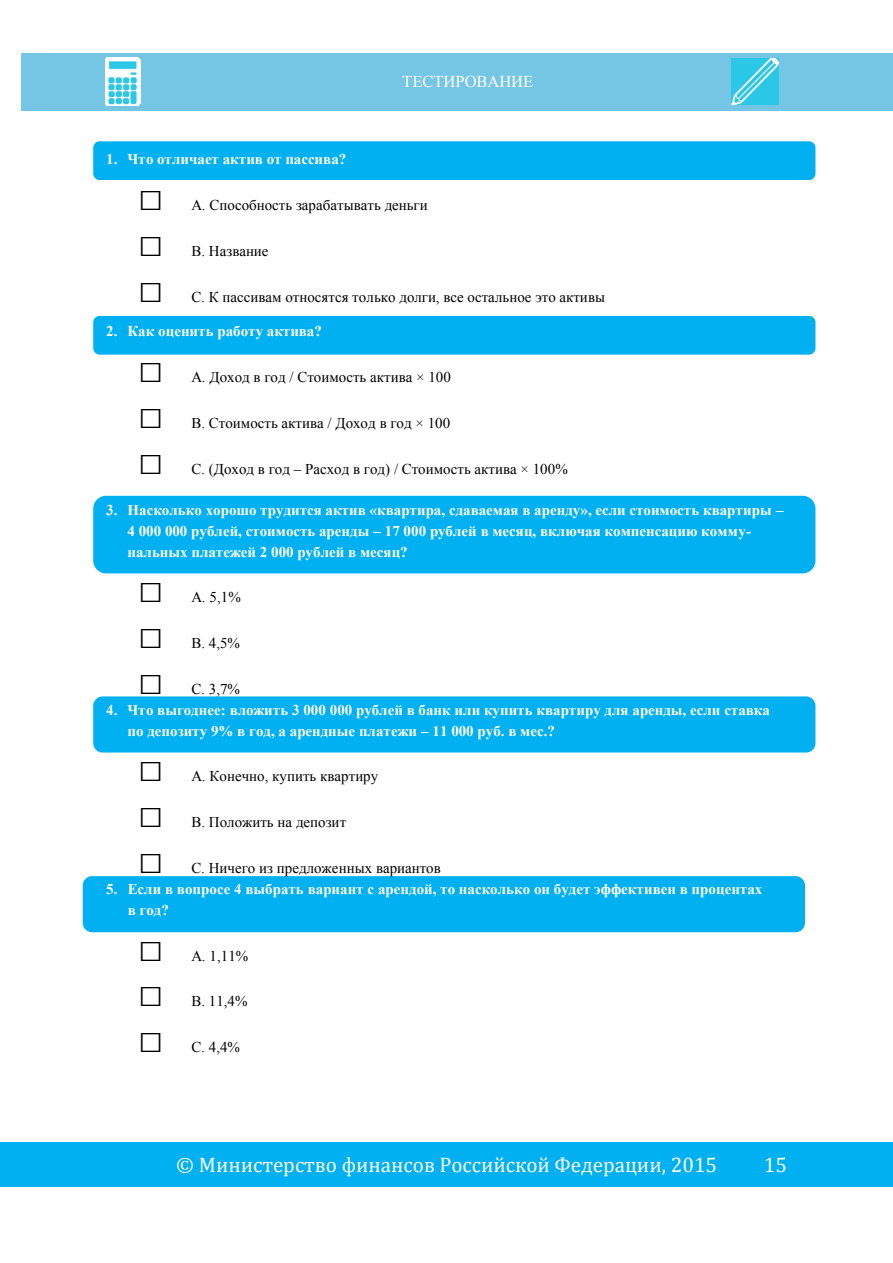
<style>
.page{position:relative;width:893px;height:1263px;background:#fff}
.page>*{position:absolute;margin:0;border:0;box-sizing:border-box;transform-origin:0 0}
.t1{font:21px "Cambria";color:#fff}
.t2{font:16.5px "Times New Roman";letter-spacing:-.005em;color:#fff}
.t3{font:700 15px/20.7px "Times New Roman";color:#fff}
.t4{font:15px "Times New Roman";color:#000}
.t5{font:15px "Times New Roman";color:#000}
.s1{font-style:inherit}
.s2{font-size:42px}
</style>
<div class="page">
<div style="left:21px;top:53px;width:202px;height:57px;background:#75c6e5"></div>
<div style="left:223px;top:53px;width:489px;height:57px;background:#75c6e5"></div>
<div style="left:712px;top:53px;width:181px;height:57px;background:#75c6e5"></div>
<div style="left:0;top:1142px;width:893px;height:45px;background:#00b0f0"></div>
<img style="left:105px;top:57px;width:35px;height:49px">
<img style="left:732px;top:58px;width:46px;height:47px">
<div style="left:93px;top:141px;width:722px;height:39px;background:#00b0f0;border-radius:6px"></div>
<div style="left:93px;top:316px;width:722px;height:39px;background:#00b0f0;border-radius:6px"></div>
<div style="left:93px;top:496px;width:722px;height:77px;background:#00b0f0;border-radius:13px"></div>
<div style="left:93px;top:696px;width:722px;height:56px;background:#00b0f0;border-radius:9px"></div>
<div style="left:83px;top:876px;width:722px;height:56px;background:#00b0f0;border-radius:9px"></div>
<p class="t2" style="left:402px;top:71px;width:133px">ТЕСТИРОВАНИЕ</p>
<p class="t3" style="left:106px;top:148px;width:242px"><span class="s1">1.</span> Что отличает актив от пассива?</p>
<p class="t4" style="left:138px;top:195px;width:291px"><span class="s2">□</span> A. Способность зарабатывать деньги</p>
<p class="t4" style="left:138px;top:241px;width:132px"><span class="s2">□</span> B. Название</p>
<p class="t4" style="left:138px;top:287px;width:469px"><span class="s2">□</span> C. К пассивам относятся только долги, все остальное это активы</p>
<p class="t3" style="left:106px;top:320px;width:217px"><span class="s1">2.</span> Как оценить работу актива?</p>
<p class="t4" style="left:138px;top:367px;width:314px"><span class="s2">□</span> A. Доход в год / Стоимость актива × 100</p>
<p class="t4" style="left:138px;top:412px;width:314px"><span class="s2">□</span> B. Стоимость актива / Доход в год × 100</p>
<p class="t4" style="left:138px;top:458px;width:431px"><span class="s2">□</span> C. (Доход в год – Расход в год) / Стоимость актива × 100%</p>
<p class="t3" style="left:127px;top:499px;width:658px;text-indent:-21px"><span class="s1">3.</span> Насколько хорошо трудится актив «квартира, сдаваемая в аренду», если стоимость квартиры –<br>4 000 000 рублей, стоимость аренды – 17 000 рублей в месяц, включая компенсацию комму&shy;нальных платежей 2 000 рублей в месяц?</p>
<p class="t5" style="left:138px;top:587px;width:104px"><span class="s2">□</span> A. 5,1%</p>
<p class="t5" style="left:138px;top:633px;width:104px"><span class="s2">□</span> B. 4,5%</p>
<p class="t5" style="left:138px;top:679px;width:104px"><span class="s2">□</span> C. 3,7%</p>
<p class="t3" style="left:127px;top:699px;width:644px;text-indent:-21px"><span class="s1">4.</span> Что выгоднее: вложить 3 000 000 рублей в банк или купить квартиру для аренды, если ставка по депозиту 9% в год, а арендные платежи – 11 000 руб. в мес.?</p>
<p class="t4" style="left:138px;top:766px;width:242px"><span class="s2">□</span> A. Конечно, купить квартиру</p>
<p class="t4" style="left:138px;top:812px;width:210px"><span class="s2">□</span> B. Положить на депозит</p>
<p class="t4" style="left:138px;top:858px;width:304px"><span class="s2">□</span> C. Ничего из предложенных вариантов</p>
<p class="t3" style="left:128px;top:878px;width:636px;text-indent:-21px"><span class="s1">5.</span> Если в вопросе 4 выбрать вариант с арендой, то насколько он будет эффективен в процентах в год?</p>
<p class="t5" style="left:138px;top:945px;width:112px"><span class="s2">□</span> A. 1,11%</p>
<p class="t5" style="left:138px;top:991px;width:111px"><span class="s2">□</span> B. 11,4%</p>
<p class="t5" style="left:138px;top:1037px;width:104px"><span class="s2">□</span> C. 4,4%</p>
<h1 class="t1" style="left:176px;top:1152px;width:542px">© Министерство финансов Российской Федерации, 2015</h1>
<h1 class="t1" style="left:764px;top:1152px;width:25px">15</h1>
</div>
